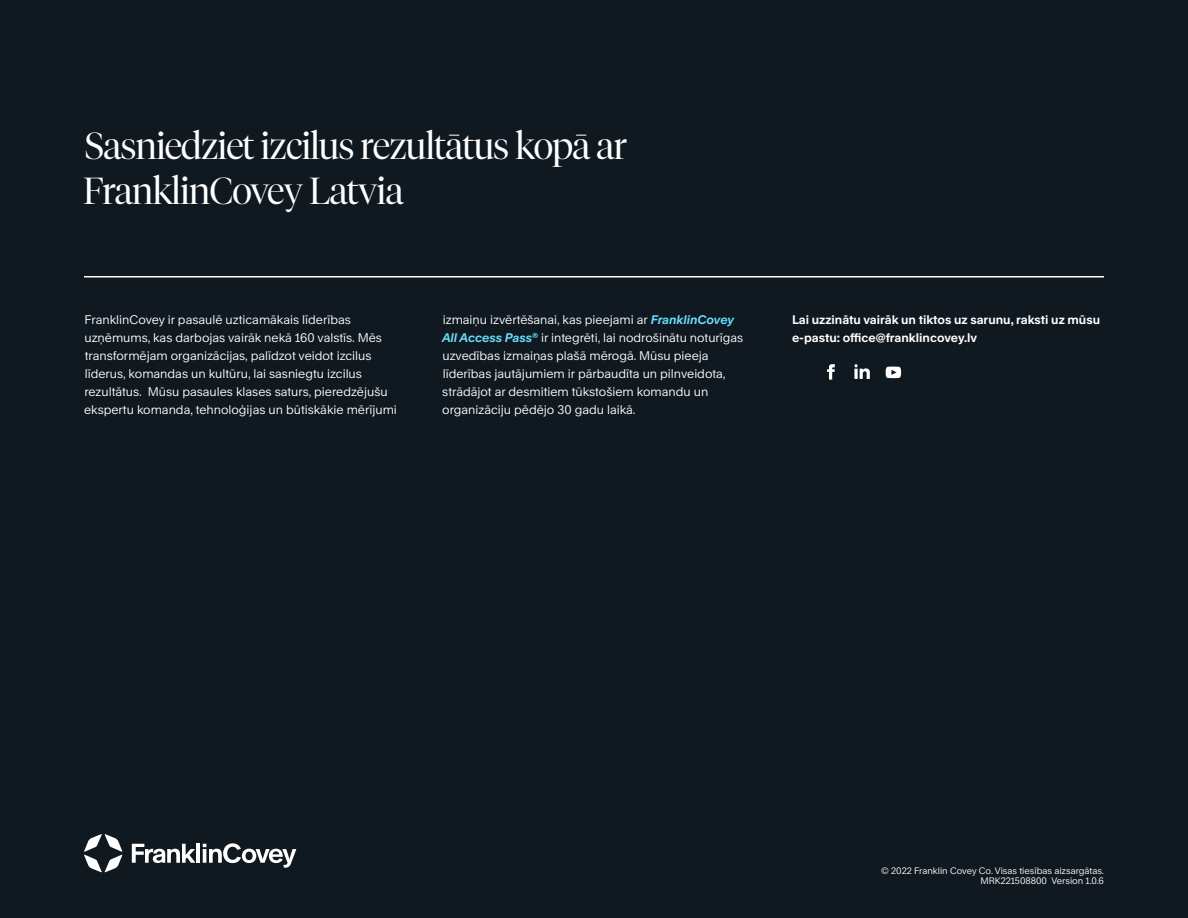
<style>
.page{position:relative;width:1188px;height:918px;background:#101820}
.page>*{position:absolute;margin:0;border:0;box-sizing:border-box;transform-origin:0 0}
.t1{font:300 37.5px/45px "Tiempos Fine";letter-spacing:-.03em;color:#fff}
.t2{font:12px/18px "Rand";color:#fff}
.t3{font:700 12px/18px "Rand";color:#fff}
.t4{font:9px/10.5px "Rand";color:#fff;text-align:right}
.s1{font-weight:700;font-style:italic;color:#67dfff}
</style>
<div class="page">
<hr style="left:84px;top:276px;width:1020px;height:2px;background:#fff">
<svg style="left:132px;top:844px;width:63px;height:19px"></svg>
<hr style="left:196px;top:844px;width:4px;height:19px;background:#fff">
<svg style="left:203px;top:843px;width:93px;height:25px"></svg>
<svg style="left:84px;top:834px;width:38px;height:38px"></svg>
<svg style="left:827px;top:364px;width:8px;height:16px"></svg>
<svg style="left:854px;top:364px;width:16px;height:15px"></svg>
<svg style="left:886px;top:367px;width:15px;height:11px"></svg>
<h1 class="t1" style="left:83px;top:123px;width:546px">Sasniedziet izcilus rezultātus kopā ar<br>FranklinCovey Latvia</h1>
<p class="t2" style="left:84px;top:309px;width:314px">FranklinCovey ir pasaulē uzticamākais līderības uzņēmums, kas darbojas vairāk nekā 160 valstīs. Mēs transformējam organizācijas, palīdzot veidot izcilus līderus, komandas un kultūru, lai sasniegtu izcilus rezultātus. Mūsu pasaules klases saturs, pieredzējušu ekspertu komanda, tehnoloģijas un būtiskākie mērījumi</p>
<p class="t2" style="left:442px;top:309px;width:303px">izmaiņu izvērtēšanai, kas pieejami ar <span class="s1">FranklinCovey All Access Pass</span><sup>®</sup> ir integrēti, lai nodrošinātu noturīgas uzvedības izmaiņas plašā mērogā. Mūsu pieeja līderības jautājumiem ir pārbaudīta un pilnveidota, strādājot ar desmitiem tūkstošiem komandu un organizāciju pēdējo 30 gadu laikā.</p>
<p class="t3" style="left:792px;top:309px;width:310px">Lai uzzinātu vairāk un tiktos uz sarunu, raksti uz mūsu e-pastu: office@franklincovey.lv</p>
<p class="t4" style="left:881px;top:864px;width:224px">© 2022 Franklin Covey Co. Visas tiesības aizsargātas.<br>MRK221508800 Version 1.0.6</p>
</div>
